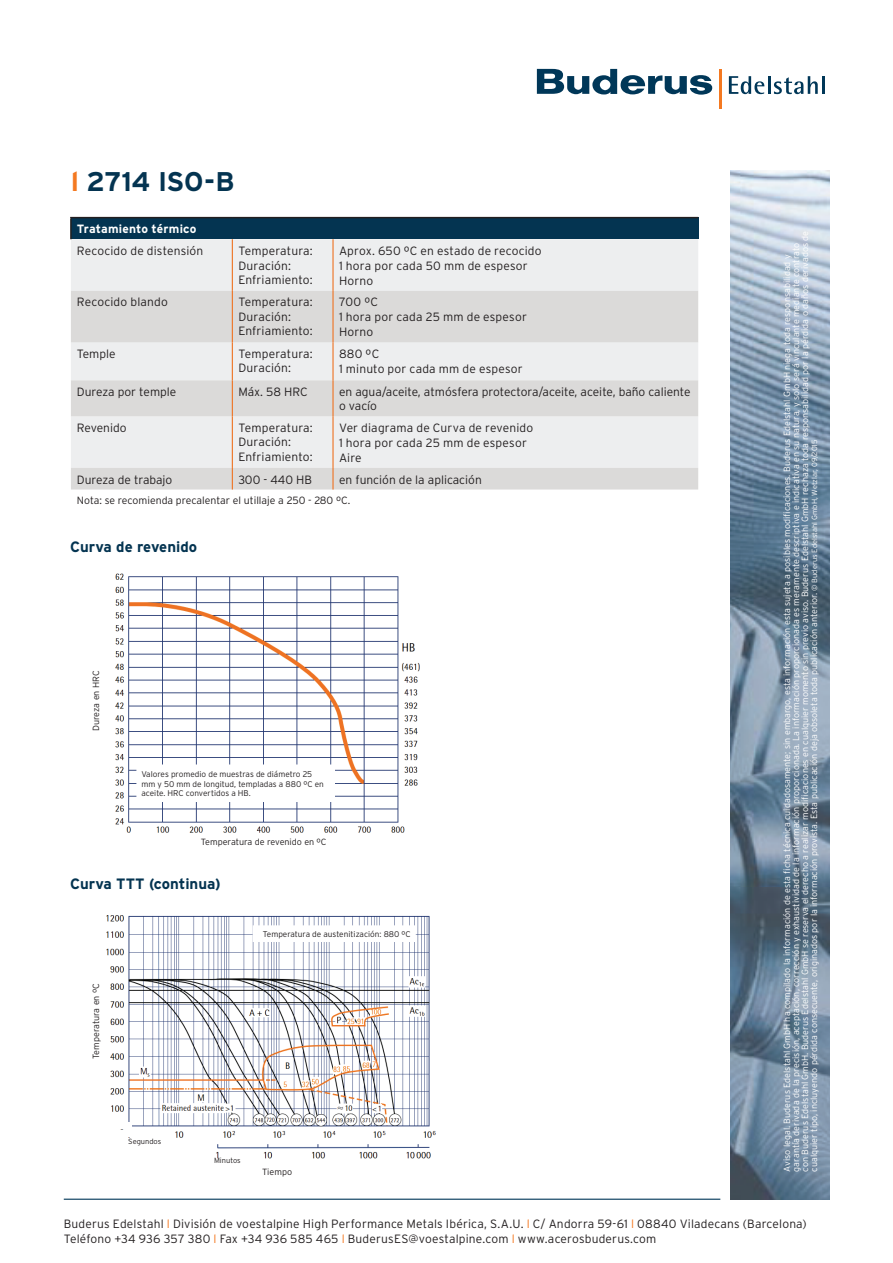
<style>
.page{position:relative;width:893px;height:1263px;background:#fff}
.page>*{position:absolute;margin:0;border:0;box-sizing:border-box;transform-origin:0 0}
.t1{font:700 27px "Interstate";letter-spacing:-.015em;color:#043451}
.t2{font:700 15px "Interstate";color:#043451}
.t3{font:300 12px/14.4px "Interstate";letter-spacing:.01em;color:#231f20}
.t4{font:700 12px "Interstate";letter-spacing:.01em;color:#fff}
.t5{font:300 10.5px "Interstate";color:#231f20}
.t6{font:300 9px/9px "Interstate";color:#fff}
.t7{font:300 9px "Interstate";color:#231f20}
.t8{font:300 8.25px/9.9px "Interstate";color:#231f20}
.t9{font:300 7.5px "Interstate";color:#231f20}
.s1{color:#f47921}
.s2{font-size:7.5px}
</style>
<div class="page">
<img style="left:106px;top:915px;width:330px;height:244px">
<img style="left:115px;top:573px;width:305px;height:260px">
<img style="left:730px;top:170px;width:99px;height:1029px">
<svg style="left:537px;top:69px;width:175px;height:26px"></svg>
<svg style="left:729px;top:76px;width:89px;height:18px"></svg>
<hr style="left:822px;top:76px;width:3px;height:18px;background:#003758">
<hr style="left:719px;top:69px;width:3px;height:39px;background:#f47921">
<div style="left:96px;top:1122px;width:35px;height:6px;background:#fff"></div>
<div style="left:71px;top:218px;width:627px;height:21px;background:#043451"></div>
<div style="left:71px;top:239px;width:627px;height:141px;background:#edeeef"></div>
<div style="left:71px;top:291px;width:627px;height:51px;background:#dbdad9"></div>
<svg style="left:71px;top:380px;width:627px;height:109px;background:#e3e3e3"></svg>
<hr style="left:70px;top:217px;width:162px;height:1px;background:#231f20">
<hr style="left:70px;top:218px;width:2px;height:21px;background:#231f20">
<hr style="left:232px;top:217px;width:101px;height:1px;background:#231f20">
<hr style="left:333px;top:217px;width:365px;height:1px;background:#231f20">
<hr style="left:232px;top:239px;width:1px;height:52px;background:#ee7323">
<hr style="left:332px;top:239px;width:2px;height:52px;background:#ee7323">
<hr style="left:232px;top:291px;width:1px;height:51px;background:#ee7323">
<hr style="left:332px;top:291px;width:2px;height:51px;background:#ee7323">
<hr style="left:232px;top:342px;width:1px;height:38px;background:#ee7323">
<hr style="left:332px;top:342px;width:2px;height:38px;background:#ee7323">
<hr style="left:232px;top:380px;width:1px;height:36px;background:#ee7323">
<hr style="left:332px;top:380px;width:2px;height:36px;background:#ee7323">
<hr style="left:232px;top:416px;width:1px;height:52px;background:#ee7323">
<hr style="left:332px;top:416px;width:2px;height:52px;background:#ee7323">
<svg style="left:232px;top:468px;width:1px;height:21px"></svg>
<hr style="left:332px;top:468px;width:2px;height:21px;background:#ee7323">
<hr style="left:64px;top:1198px;width:656px;height:2px;background:#003758">
<div style="left:164px;top:1140px;width:47px;height:8px;background:#fff"></div>
<div style="left:96px;top:1130px;width:35px;height:6px;background:#fff"></div>
<div style="left:137px;top:765px;width:197px;height:36px;background:#fff"></div>
<hr style="left:136px;top:764px;width:199px;height:2px;background:#fff">
<hr style="left:136px;top:766px;width:2px;height:34px;background:#fff">
<hr style="left:333px;top:766px;width:2px;height:34px;background:#fff">
<hr style="left:136px;top:800px;width:199px;height:2px;background:#fff">
<div style="left:253px;top:926px;width:162px;height:15px;background:#fff"></div>
<hr style="left:253px;top:925px;width:163px;height:2px;background:#fff">
<svg style="left:415px;top:927px;width:1px;height:13px"></svg>
<hr style="left:253px;top:940px;width:163px;height:2px;background:#fff">
<h1 class="t1" style="left:71px;top:165px;width:165px"><span class="s1">l</span> 2714 ISO-B</h1>
<h3 class="t4" style="left:77px;top:222px;width:121px">Tratamiento térmico</h3>
<h3 class="t3" style="left:77px;top:243px;width:128px">Recocido de distensión</h3>
<h3 class="t3" style="left:238px;top:244px;width:76px">Temperatura:<br>Duración:<br>Enfriamiento:</h3>
<h3 class="t3" style="left:339px;top:243px;width:204px;line-height:15px">Aprox. 650 ºC en estado de recocido<br>1 hora por cada 50 mm de espesor<br>Horno</h3>
<h3 class="t3" style="left:77px;top:295px;width:92px">Recocido blando</h3>
<h3 class="t3" style="left:238px;top:295px;width:76px">Temperatura:<br>Duración:<br>Enfriamiento:</h3>
<h3 class="t3" style="left:339px;top:295px;width:189px;line-height:15px">700 ºC<br>1 hora por cada 25 mm de espesor<br>Horno</h3>
<h3 class="t3" style="left:77px;top:346px;width:40px">Temple</h3>
<h3 class="t3" style="left:238px;top:346px;width:76px">Temperatura:<br>Duración:</h3>
<h3 class="t3" style="left:339px;top:346px;width:185px;line-height:15px">880 ºC<br>1 minuto por cada mm de espesor</h3>
<h3 class="t3" style="left:77px;top:384px;width:101px">Dureza por temple</h3>
<h3 class="t3" style="left:238px;top:384px;width:71px">Máx. 58 HRC</h3>
<h3 class="t3" style="left:339px;top:384px;width:353px">en agua/aceite, atmósfera protectora/aceite, aceite, baño caliente o vacío</h3>
<h3 class="t3" style="left:77px;top:420px;width:51px">Revenido</h3>
<h3 class="t3" style="left:238px;top:420px;width:76px">Temperatura:<br>Duración:<br>Enfriamiento:</h3>
<h3 class="t3" style="left:339px;top:420px;width:196px;line-height:15px">Ver diagrama de Curva de revenido<br>1 hora por cada 25 mm de espesor<br>Aire</h3>
<h3 class="t3" style="left:77px;top:472px;width:97px">Dureza de trabajo</h3>
<h3 class="t3" style="left:238px;top:472px;width:75px">300 - 440 HB</h3>
<h3 class="t3" style="left:339px;top:472px;width:144px">en función de la aplicación</h3>
<p class="t5" style="left:77px;top:494px;width:275px">Nota: se recomienda precalentar el utillaje a 250 - 280 ºC.</p>
<h2 class="t2" style="left:70px;top:538px;width:128px">Curva de revenido</h2>
<p class="t7" style="left:91px;top:731px;width:62px;rotate:-90deg">Dureza en HRC</p>
<p class="t8" style="left:141px;top:769px;width:184px">Valores promedio de muestras de diámetro 25 mm y 50 mm de longitud, templadas a 880 ºC en aceite. HRC convertidos a HB.</p>
<p class="t7" style="left:201px;top:836px;width:127px">Temperatura de revenido en ºC</p>
<h2 class="t2" style="left:70px;top:875px;width:152px">Curva TTT (continua)</h2>
<p class="t7" style="left:91px;top:1059px;width:78px;rotate:-90deg">Temperatura en ºC</p>
<p class="t8" style="left:263px;top:929px;width:149px">Temperatura de austenitización: 880 ºC</p>
<p class="t9" style="left:128px;top:1137px;width:34px">Segundos</p>
<p class="t9" style="left:214px;top:1156px;width:28px">Minutos</p>
<p class="t7" style="left:262px;top:1166px;width:32px">Tiempo</p>
<p class="t6" style="left:782px;top:1171px;width:942px;rotate:-90deg">Aviso legal. Buderus Edelstahl GmbH ha compilado la información de esta ficha técnica cuidadosamente; sin embargo, esta información esta sujeta a posibles modificaciones. Buderus Edelstahl GmbH niega toda responsabilidad y garantía derivada de la precisión, aceptación, corrección y exhaustividad de la información proporcionada. La información proporcionada es meramente descriptiva e indicativa en su natura, y solo será vinculante mediante contrato con Buderus Edelstahl GmbH. Buderus Edelstahl GmbH se reserva el derecho a realizar modificaciones en cualquier momento sin previo aviso. Buderus Edelstahl GmbH rechaza toda responsabilidad por la pérdida o daños derivados de cualquier tipo, incluyendo pérdida consecuente, originados por la información provista. Esta publicación deja obsoleta toda publicación anterior. <span class="s2">© Buderus Edelstahl GmbH, Wetzlar, 09/2015</span></p>
<h3 class="t3" style="left:64px;top:1216px;width:744px;line-height:15px">Buderus Edelstahl <span class="s1">l</span> División de voestalpine High Performance Metals Ibérica, S.A.U. <span class="s1">l</span> C/ Andorra 59-61 <span class="s1">l</span> 08840 Viladecans (Barcelona)<br>Teléfono +34 936 357 380 <span class="s1">l</span> Fax +34 936 585 465 <span class="s1">l</span> BuderusES@voestalpine.com <span class="s1">l</span> www.acerosbuderus.com</h3>
</div>
